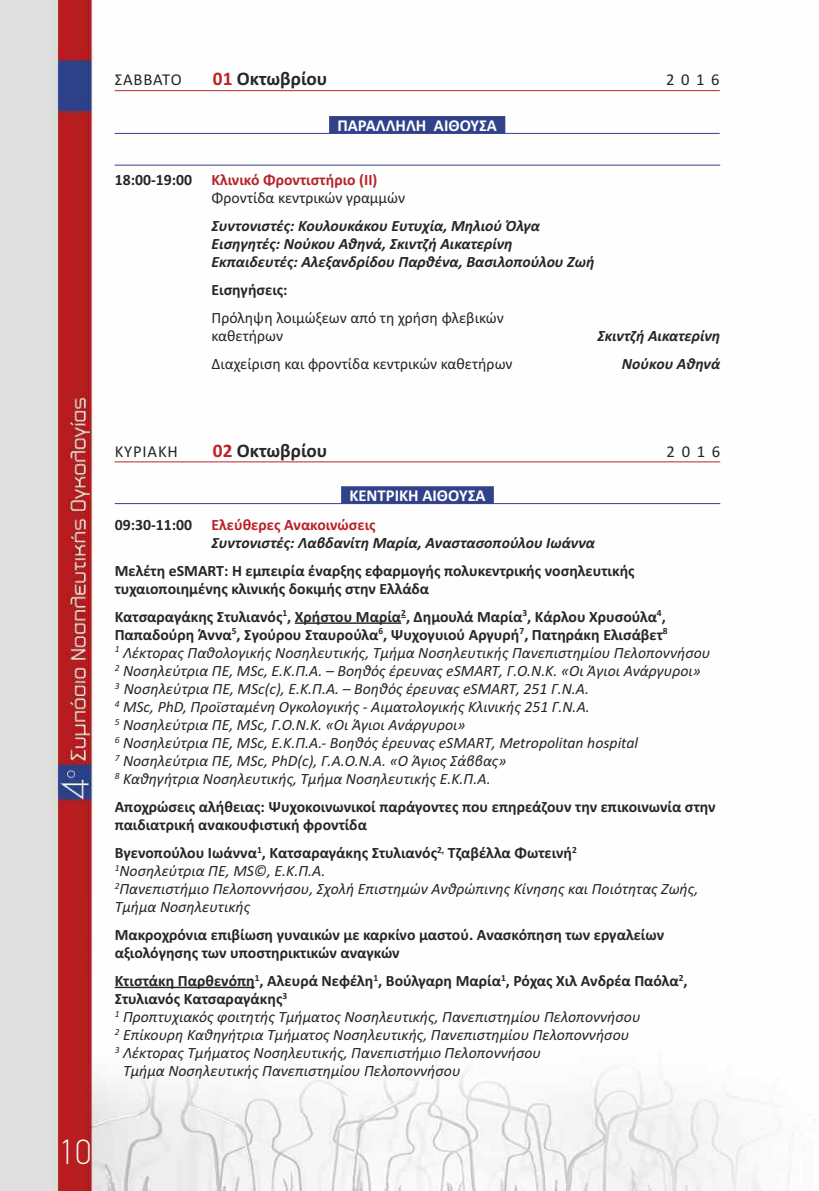
<style>
.page{position:relative;width:819px;height:1191px;background:#fff}
.page>*{position:absolute;margin:0;border:0;box-sizing:border-box;transform-origin:0 0}
.t1{font:100 35px "PF Din Text";color:#fff}
.t2{font:700 19.25px "Calibri";color:#272526}
.t3{font:700 16.62px "Calibri";color:#fff}
.t4{font:16.62px "Calibri";letter-spacing:.05em;color:#272526}
.t5{font:italic 15.75px/18px "Calibri";color:#272526}
.t6{font:700 15.75px/18px "Calibri";color:#272526}
.t7{font:italic 700 15.75px/18px "Calibri";color:#272526}
.t8{font:15.75px/18px "Calibri";color:#272526}
.s1{color:#ba2228}
.s2{color:#32428a}
.s3{font-weight:700}
.s4{font-weight:700;color:#ba2228}
.s5{font-style:normal}
.s6{font-style:normal;color:#ba2228}
.s7{font-weight:700;font-style:normal}
</style>
<div class="page">
<img style="left:0;top:0;width:793px;height:1191px">
<hr style="left:115px;top:165px;width:605px;height:1px;background:#32428a">
<hr style="left:115px;top:461px;width:605px;height:1px;background:#ba2228">
<div style="left:341px;top:486px;width:153px;height:18px;background:#32428a"></div>
<hr style="left:115px;top:503px;width:605px;height:1px;background:#32428a">
<hr style="left:295px;top:622px;width:106px;height:2px;background:#272526">
<hr style="left:115px;top:986px;width:140px;height:2px;background:#272526">
<hr style="left:115px;top:90px;width:604px;height:1px;background:#ba2228">
<div style="left:329px;top:116px;width:176px;height:18px;background:#32428a"></div>
<hr style="left:115px;top:133px;width:604px;height:1px;background:#32428a">
<p class="t4" style="left:115px;top:70px;width:69px">ΣΑΒΒΑΤΟ</p>
<p class="t2" style="left:213px;top:67px;width:116px"><span class="s1">01</span> Οκτωβρίου</p>
<p class="t4" style="left:666px;top:70px;width:55px">2016</p>
<p class="t3" style="left:329px;top:115px;width:178px"><span class="s2">&lt;</span>ΠΑΡΑΛΛΗΛΗ ΑΙΘΟΥΣΑ<span class="s2">&gt;</span></p>
<p class="t8" style="left:211px;top:171px;width:195px;text-indent:-97px"><span class="s3">18:00-19:00</span> <span class="s4">Κλινικό Φροντιστήριο (ΙΙ)<br></span>Φροντίδα κεντρικών γραμμών</p>
<p class="t7" style="left:211px;top:217px;width:384px">Συντονιστές: Κουλουκάκου Ευτυχία, Μηλιού Όλγα<br>Εισηγητές: Νούκου Αθηνά, Σκιντζή Αικατερίνη<br>Εκπαιδευτές: Αλεξανδρίδου Παρθένα, Βασιλοπούλου Ζωή</p>
<p class="t6" style="left:211px;top:281px;width:78px">Εισηγήσεις:</p>
<p class="t8" style="left:211px;top:309px;width:294px">Πρόληψη λοιμώξεων από τη χρήση φλεβικών καθετήρων</p>
<p class="t7" style="left:597px;top:327px;width:124px">Σκιντζή Αικατερίνη</p>
<p class="t8" style="left:211px;top:355px;width:302px">Διαχείριση και φροντίδα κεντρικών καθετήρων</p>
<p class="t7" style="left:622px;top:355px;width:100px">Νούκου Αθηνά</p>
<h1 class="t1" style="left:60px;top:1131px;width:33px">10</h1>
<p class="t4" style="left:115px;top:441px;width:65px">KYΡΙΑΚΗ</p>
<p class="t2" style="left:213px;top:439px;width:116px"><span class="s1">02</span> Οκτωβρίου</p>
<p class="t4" style="left:666px;top:441px;width:55px">2016</p>
<p class="t3" style="left:341px;top:485px;width:154px"><span class="s2">&lt;</span>ΚΕΝΤΡΙΚΗ ΑΙΘΟΥΣΑ<span class="s2">&gt;</span></p>
<p class="t7" style="left:211px;top:515px;width:385px;text-indent:-97px"><span class="s5">09:30-11:00</span> <span class="s6">Ελεύθερες Ανακοινώσεις<br></span>Συντονιστές: Λαβδανίτη Μαρία, Αναστασοπούλου Ιωάννα</p>
<p class="t6" style="left:115px;top:561px;width:521px">Μελέτη eSMART: Η εμπειρία έναρξης εφαρμογής πολυκεντρικής νοσηλευτικής τυχαιοποιημένης κλινικής δοκιμής στην Ελλάδα</p>
<p class="t5" style="left:115px;top:607px;width:597px"><span class="s7">Κατσαραγάκης Στυλιανός</span><sup>1</sup><span class="s7">, Χρήστου Μαρία</span><sup>2</sup><span class="s7">, Δημουλά Μαρία</span><sup>3</sup><span class="s7">, Κάρλου Χρυσούλα</span><sup>4</sup><span class="s7">, Παπαδούρη Άννα</span><sup>5</sup><span class="s7">, Σγούρου Σταυρούλα</span><sup>6</sup><span class="s7">, Ψυχογυιού Αργυρή</span><sup>7</sup><span class="s7">, Πατηράκη Ελισάβετ</span><sup>8<br></sup><sup>1</sup> Λέκτορας Παθολογικής Νοσηλευτικής, Τμήμα Νοσηλευτικής Πανεπιστημίου Πελοποννήσου <sup>2</sup> Νοσηλεύτρια ΠΕ, MSc, Ε.Κ.Π.Α. – Βοηθός έρευνας eSMART, Γ.Ο.Ν.Κ. «Οι Άγιοι Ανάργυροι»<br><sup>3</sup> Νοσηλεύτρια ΠΕ, MSc(c), Ε.Κ.Π.Α. – Βοηθός έρευνας eSMART, 251 Γ.Ν.Α.<br><sup>4</sup> MSc, PhD, Προϊσταμένη Ογκολογικής - Αιματολογικής Κλινικής 251 Γ.Ν.Α.<br><sup>5</sup> Νοσηλεύτρια ΠΕ, MSc, Γ.Ο.Ν.Κ. «Οι Άγιοι Ανάργυροι»<br><sup>6</sup> Νοσηλεύτρια ΠΕ, MSc, Ε.Κ.Π.Α.- Βοηθός έρευνας eSMART, Metropolitan hospital<br><sup>7</sup> Νοσηλεύτρια ΠΕ, MSc, PhD(c), Γ.Α.Ο.Ν.Α. «Ο Άγιος Σάββας»<br><sup>8</sup> Καθηγήτρια Νοσηλευτικής, Τμήμα Νοσηλευτικής Ε.Κ.Π.Α.</p>
<p class="t6" style="left:115px;top:797px;width:602px">Αποχρώσεις αλήθειας: Ψυχοκοινωνικοί παράγοντες που επηρεάζουν την επικοινωνία στην παιδιατρική ανακουφιστική φροντίδα</p>
<p class="t5" style="left:115px;top:843px;width:585px"><span class="s7">Βγενοπούλου Ιωάννα</span><sup>1</sup><span class="s7">, Κατσαραγάκης Στυλιανός</span><sup>2,</sup> <span class="s7">Τζαβέλλα Φωτεινή</span><sup>2<br></sup><sup>1</sup>Νοσηλεύτρια ΠΕ, MS©, Ε.Κ.Π.Α.<br><sup>2</sup>Πανεπιστήμιο Πελοποννήσου, Σχολή Επιστημών Ανθρώπινης Κίνησης και Ποιότητας Ζωής, Τμήμα Νοσηλευτικής</p>
<p class="t6" style="left:115px;top:925px;width:551px">Μακροχρόνια επιβίωση γυναικών με καρκίνο μαστού. Ανασκόπηση των εργαλείων αξιολόγησης των υποστηρικτικών αναγκών</p>
<p class="t6" style="left:115px;top:971px;width:574px">Κτιστάκη Παρθενόπη<sup>1</sup>, Αλευρά Νεφέλη<sup>1</sup>, Βούλγαρη Μαρία<sup>1</sup>, Ρόχας Χιλ Ανδρέα Παόλα<sup>2</sup>,</p>
<p class="t6" style="left:115px;top:989px;width:174px">Στυλιανός Κατσαραγάκης<sup>3</sup></p>
<p class="t5" style="left:115px;top:1007px;width:527px"><sup>1</sup> Προπτυχιακός φοιτητής Τμήματος Νοσηλευτικής, Πανεπιστημίου Πελοποννήσου</p>
<p class="t5" style="left:115px;top:1025px;width:516px"><sup>2</sup> Επίκουρη Καθηγήτρια Τμήματος Νοσηλευτικής, Πανεπιστημίου Πελοποννήσου</p>
<p class="t5" style="left:115px;top:1043px;width:428px"><sup>3</sup> Λέκτορας Τμήματος Νοσηλευτικής, Πανεπιστήμιο Πελοποννήσου</p>
<p class="t5" style="left:123px;top:1061px;width:339px">Τμήμα Νοσηλευτικής Πανεπιστημίου Πελοποννήσου</p>
</div>
